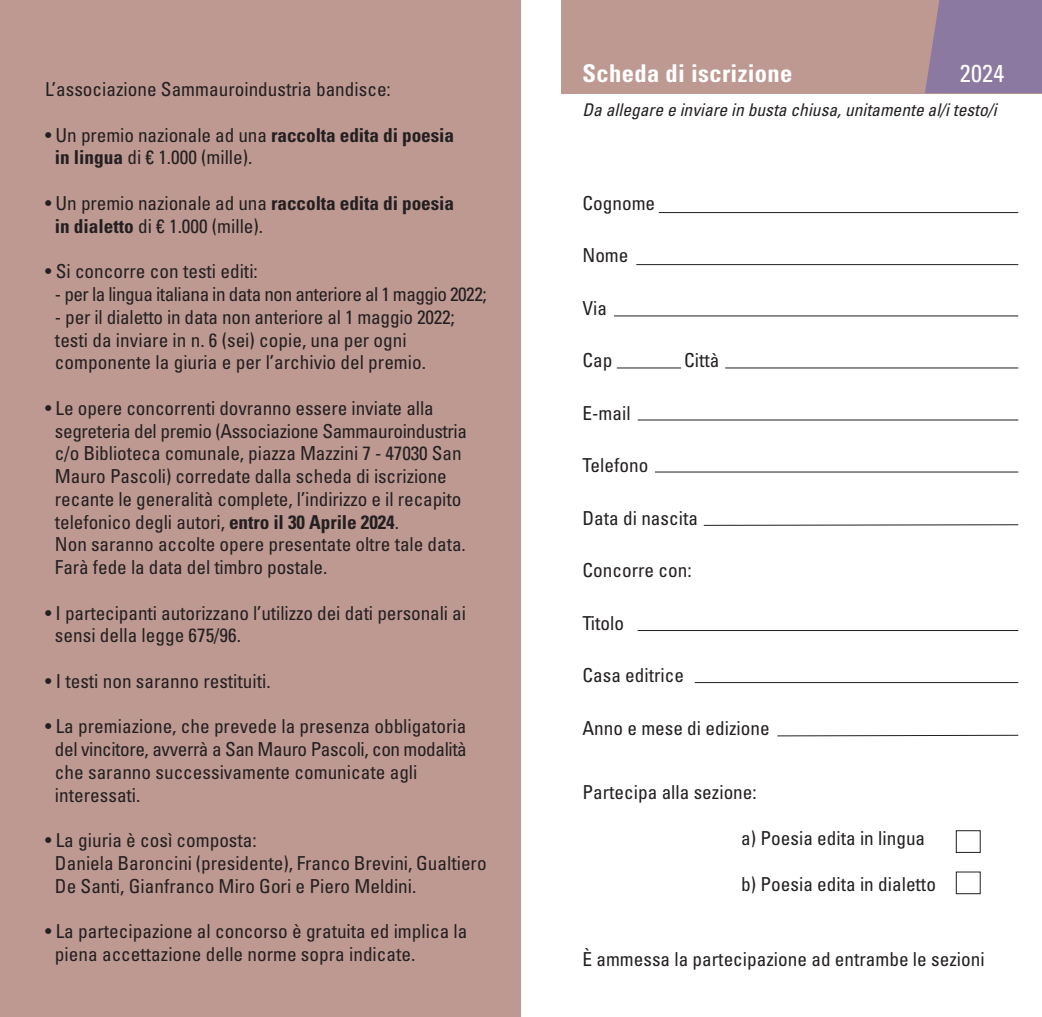
<style>
.page{position:relative;width:1042px;height:1017px;background:#fff}
.page>*{position:absolute;margin:0;border:0;box-sizing:border-box;transform-origin:0 0}
.t1{font:700 condensed 24.5px "Univers LT Std";letter-spacing:.015em;color:#fff}
.t2{font:condensed 24.5px "Univers LT Std";color:#fff}
.t3{font:condensed 19.25px/22.8px "Univers LT Std";color:#231f20}
.t4{font:condensed 19.25px "Univers LT Std";letter-spacing:-.025em;color:#231f20}
.t5{font:italic condensed 17.5px "Univers LT Std";color:#231f20}
.s1{font-weight:700}
</style>
<div class="page">
<div style="left:562px;top:0;width:480px;height:93px;background:#bd9992"></div>
<div style="left:925px;top:0;width:117px;height:93px;background:#8b79a2"></div>
<div style="left:0;top:0;width:520px;height:1017px;background:#bd9992"></div>
<hr style="left:659px;top:212px;width:359px;height:1px;background:#231f20">
<hr style="left:636px;top:264px;width:382px;height:1px;background:#231f20">
<hr style="left:614px;top:315px;width:404px;height:1px;background:#231f20">
<hr style="left:617px;top:367px;width:64px;height:1px;background:#231f20">
<hr style="left:725px;top:367px;width:293px;height:1px;background:#231f20">
<hr style="left:638px;top:419px;width:380px;height:1px;background:#231f20">
<hr style="left:638px;top:630px;width:380px;height:1px;background:#231f20">
<hr style="left:655px;top:472px;width:363px;height:1px;background:#231f20">
<hr style="left:694px;top:682px;width:324px;height:1px;background:#231f20">
<svg style="left:703px;top:524px;width:316px;height:2px"></svg>
<svg style="left:777px;top:734px;width:242px;height:3px"></svg>
<div style="left:956px;top:830px;width:24px;height:23px;border:1px solid #231f20"></div>
<div style="left:956px;top:871px;width:24px;height:23px;border:1px solid #231f20"></div>
<p class="t3" style="left:45px;top:78px;width:347px">L’associazione Sammauroindustria bandisce:</p>
<p class="t3" style="left:55px;top:123px;width:400px;text-indent:-10px">• Un premio nazionale ad una <span class="s1">raccolta edita di poesia in lingua</span> di € 1.000 (mille).</p>
<p class="t3" style="left:55px;top:191px;width:400px;text-indent:-10px">• Un premio nazionale ad una <span class="s1">raccolta edita di poesia in dialetto</span> di € 1.000 (mille).</p>
<p class="t3" style="left:45px;top:260px;width:214px">• Si concorre con testi editi:</p>
<p class="t4" style="left:55px;top:282px;width:433px">- per la lingua italiana in data non anteriore al 1 maggio 2022;</p>
<p class="t3" style="left:55px;top:305px;width:401px">- per il dialetto in data non anteriore al 1 maggio 2022; testi da inviare in n. 6 (sei) copie, una per ogni componente la giuria e per l’archivio del premio.</p>
<p class="t3" style="left:55px;top:396px;width:413px;text-indent:-10px">• Le opere concorrenti dovranno essere inviate alla segreteria del premio (Associazione Sammauroindustria c/o Biblioteca comunale, piazza Mazzini 7 - 47030 San Mauro Pascoli) corredate dalla scheda di iscrizione recante le generalità complete, l’indirizzo e il recapito telefonico degli autori, <span class="s1">entro il 30 Aprile 2024</span>.<br>Non saranno accolte opere presentate oltre tale data.<br>Farà fede la data del timbro postale.</p>
<p class="t3" style="left:55px;top:601px;width:413px;text-indent:-10px">• I partecipanti autorizzano l’utilizzo dei dati personali ai sensi della legge 675/96.</p>
<p class="t3" style="left:45px;top:669px;width:227px">• I testi non saranno restituiti.</p>
<p class="t3" style="left:55px;top:715px;width:413px;text-indent:-10px">• La premiazione, che prevede la presenza obbligatoria del vincitore, avverrà a San Mauro Pascoli, con modalità che saranno successivamente comunicate agli interessati.</p>
<p class="t3" style="left:55px;top:829px;width:433px;text-indent:-10px">• La giuria è così composta:<br>Daniela Baroncini (presidente), Franco Brevini, Gualtiero<br>De Santi, Gianfranco Miro Gori e Piero Meldini.</p>
<p class="t3" style="left:55px;top:920px;width:414px;text-indent:-10px">• La partecipazione al concorso è gratuita ed implica la piena accettazione delle norme sopra indicate.</p>
<p class="t1" style="left:582px;top:58px;width:211px">Scheda di iscrizione</p>
<p class="t2" style="left:960px;top:58px;width:46px">2024</p>
<p class="t5" style="left:582px;top:99px;width:416px">Da allegare e inviare in busta chiusa, unitamente al/i testo/i</p>
<p class="t3" style="left:582px;top:191px;width:74px">Cognome</p>
<p class="t3" style="left:582px;top:244px;width:47px">Nome</p>
<p class="t3" style="left:582px;top:296px;width:26px">Via</p>
<p class="t3" style="left:582px;top:349px;width:31px">Cap</p>
<p class="t3" style="left:684px;top:349px;width:37px">Città</p>
<p class="t3" style="left:582px;top:401px;width:50px">E-mail</p>
<p class="t3" style="left:582px;top:454px;width:67px">Telefono</p>
<p class="t3" style="left:582px;top:506px;width:117px">Data di nascita</p>
<p class="t3" style="left:582px;top:559px;width:111px">Concorre con:</p>
<p class="t3" style="left:582px;top:611px;width:43px">Titolo</p>
<p class="t3" style="left:582px;top:664px;width:103px">Casa editrice</p>
<p class="t3" style="left:582px;top:716px;width:189px">Anno e mese di edizione</p>
<p class="t3" style="left:582px;top:780px;width:176px">Partecipa alla sezione:</p>
<p class="t3" style="left:741px;top:827px;width:185px">a) Poesia edita in lingua</p>
<p class="t3" style="left:741px;top:873px;width:196px">b) Poesia edita in dialetto</p>
<p class="t3" style="left:582px;top:947px;width:404px">È ammessa la partecipazione ad entrambe le sezioni</p>
</div>
